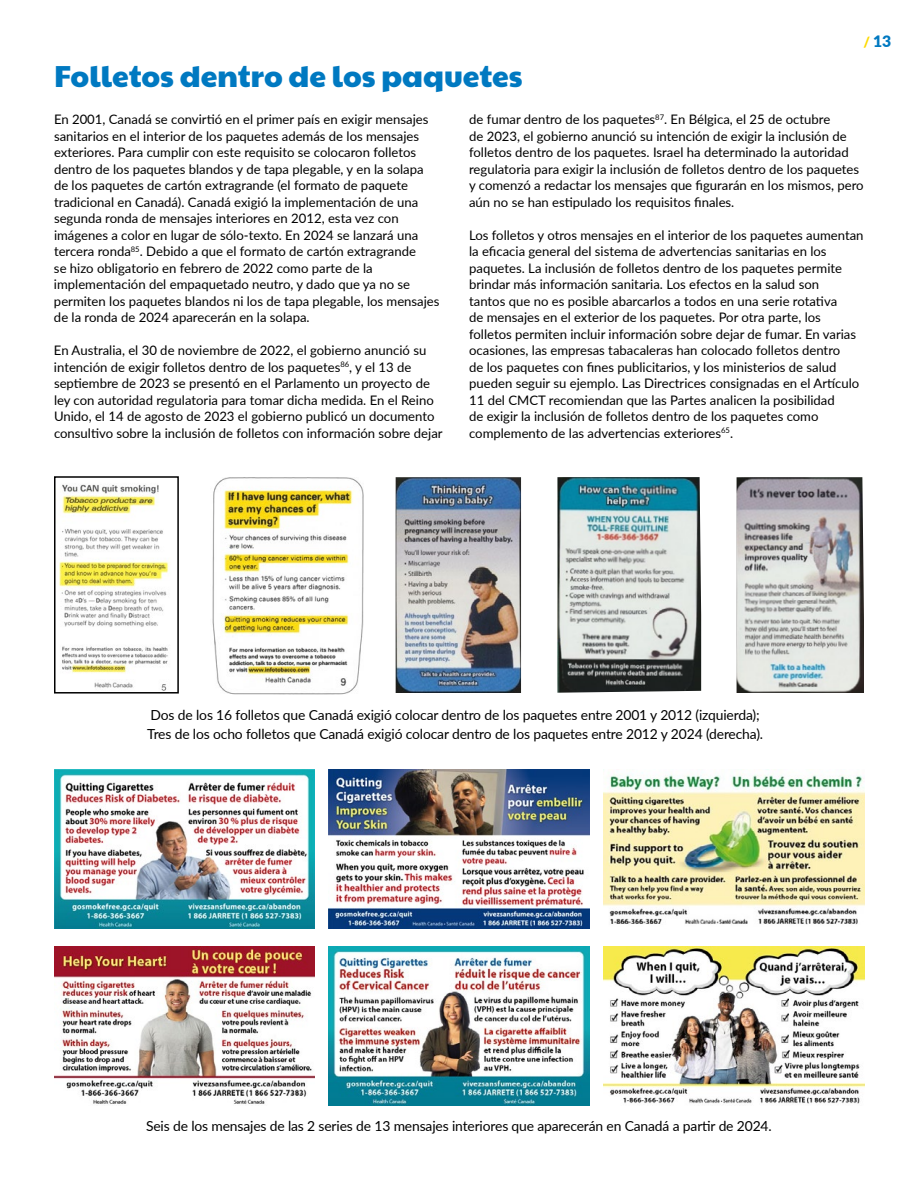
<style>
.page{position:relative;width:918px;height:1188px;background:#fff}
.page>*{position:absolute;margin:0;border:0;box-sizing:border-box;transform-origin:0 0}
.t1{font:30px "Paytone One";color:#0079c1}
.t2{font:900 15.75px "Lato";color:#0079c1}
.t3{font:13.8px/18.8px "Lato";letter-spacing:-.01em;color:#000}
.t4{font:13.2px/16.5px "Lato";color:#000}
.s1{font-size:13.8px;color:#fdda00}
</style>
<div class="page">
<img style="left:59px;top:484px;width:111px;height:207px">
<div style="left:54px;top:476px;width:125px;height:218px;border:2px solid #000"></div>
<img style="left:54px;top:947px;width:261px;height:157px">
<img style="left:329px;top:946px;width:260px;height:159px">
<img style="left:604px;top:946px;width:260px;height:158px">
<img style="left:212px;top:477px;width:152px;height:217px">
<img style="left:396px;top:477px;width:125px;height:216px">
<img style="left:557px;top:477px;width:144px;height:216px">
<img style="left:737px;top:477px;width:127px;height:216px">
<img style="left:329px;top:770px;width:260px;height:158px">
<img style="left:54px;top:770px;width:261px;height:158px">
<img style="left:604px;top:774px;width:260px;height:151px">
<h1 class="t1" style="left:54px;top:49px;width:470px">Folletos dentro de los paquetes</h1>
<p class="t2" style="left:864px;top:29px;width:29px"><span class="s1">/</span>13</p>
<p class="t4" style="left:54px;top:111px;width:387px">En 2001, Canadá se convirtió en el primer país en exigir mensajes sanitarios en el interior de los paquetes además de los mensajes exteriores. Para cumplir con este requisito se colocaron folletos dentro de los paquetes blandos y de tapa plegable, y en la solapa de los paquetes de cartón extragrande (el formato de paquete tradicional en Canadá). Canadá exigió la implementación de una segunda ronda de mensajes interiores en 2012, esta vez con imágenes a color en lugar de sólo-texto. En 2024 se lanzará una tercera ronda<sup>85</sup>. Debido a que el formato de cartón extragrande<br>se hizo obligatorio en febrero de 2022 como parte de la implementación del empaquetado neutro, y dado que ya no se permiten los paquetes blandos ni los de tapa plegable, los mensajes de la ronda de 2024 aparecerán en la solapa.</p>
<p class="t4" style="left:54px;top:342px;width:390px">En Australia, el 30 de noviembre de 2022, el gobierno anunció su intención de exigir folletos dentro de los paquetes<sup>86</sup>, y el 13 de septiembre de 2023 se presentó en el Parlamento un proyecto de ley con autoridad regulatoria para tomar dicha medida. En el Reino Unido, el 14 de agosto de 2023 el gobierno publicó un documento consultivo sobre la inclusión de folletos con información sobre dejar</p>
<p class="t4" style="left:469px;top:111px;width:396px">de fumar dentro de los paquetes<sup>87</sup>. En Bélgica, el 25 de octubre<br>de 2023, el gobierno anunció su intención de exigir la inclusión de folletos dentro de los paquetes. Israel ha determinado la autoridad regulatoria para exigir la inclusión de folletos dentro de los paquetes y comenzó a redactar los mensajes que figurarán en los mismos, pero aún no se han estipulado los requisitos finales.</p>
<p class="t4" style="left:469px;top:226px;width:396px">Los folletos y otros mensajes en el interior de los paquetes aumentan la eficacia general del sistema de advertencias sanitarias en los paquetes. La inclusión de folletos dentro de los paquetes permite brindar más información sanitaria. Los efectos en la salud son<br>tantos que no es posible abarcarlos a todos en una serie rotativa<br>de mensajes en el exterior de los paquetes. Por otra parte, los folletos permiten incluir información sobre dejar de fumar. En varias ocasiones, las empresas tabacaleras han colocado folletos dentro<br>de los paquetes con fines publicitarios, y los ministerios de salud pueden seguir su ejemplo. Las Directrices consignadas en el Artículo 11 del CMCT recomiendan que las Partes analicen la posibilidad<br>de exigir la inclusión de folletos dentro de los paquetes como complemento de las advertencias exteriores<sup>65</sup>.</p>
<p class="t3" style="left:147px;top:705px;width:618px">Dos de los 16 folletos que Canadá exigió colocar dentro de los paquetes entre 2001 y 2012 (izquierda);<br>Tres de los ocho folletos que Canadá exigió colocar dentro de los paquetes entre 2012 y 2024 (derecha).</p>
<p class="t3" style="left:146px;top:1116px;width:627px">Seis de los mensajes de las 2 series de 13 mensajes interiores que aparecerán en Canadá a partir de 2024.</p>
</div>
